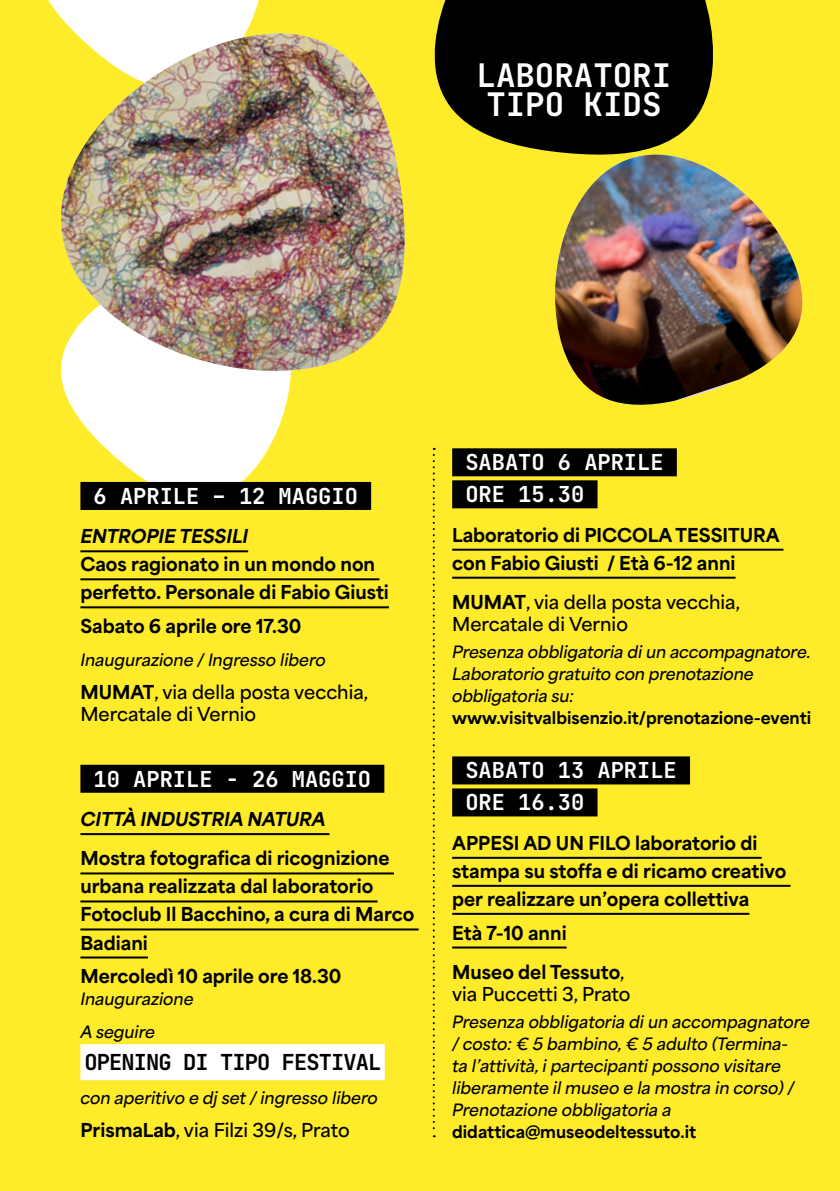
<style>
.page{position:relative;width:840px;height:1191px;background:#fff}
.page>*{position:absolute;margin:0;border:0;box-sizing:border-box;transform-origin:0 0}
.t1{font:32.4px/28.8px "Jet Brains Mono";color:#fff;text-align:center}
.t2{font:22px/32px "Jet Brains Mono";color:#fff}
.t3{font:22px "Jet Brains Mono";letter-spacing:-.04em;color:#000}
.t4{font:800 18px/28px "Area Normal";color:#000}
.t5{font:600 18px/22px "Area Normal";color:#000}
.t6{font:italic 800 18px "Area Normal";color:#000}
.t7{font:italic 600 16px/22px "Area Normal";color:#000}
.t8{font:800 16px "Area Normal";color:#000}
.s1{font-weight:800}
.s2{font-weight:600}
</style>
<div class="page">
<div style="left:0;top:0;width:839px;height:1191px;background:#feec2a"></div>
<svg style="left:434px;top:0;width:279px;height:150px;background:#181604"></svg>
<svg style="left:62px;top:383px;width:247px;height:99px;fill:#fff"></svg>
<div style="left:48px;top:0;width:211px;height:21px;background:#fff"></div>
<svg style="left:540px;top:137px;width:173px;height:18px;fill:#000"></svg>
<img style="left:555px;top:155px;width:248px;height:250px">
<div style="left:64px;top:21px;width:188px;height:12px;background:#fff"></div>
<img style="left:61px;top:33px;width:344px;height:350px">
<div style="left:80px;top:482px;width:291px;height:28px;background:#000"></div>
<hr style="left:80px;top:550px;width:168px;height:2px;background:#000">
<hr style="left:80px;top:578px;width:299px;height:2px;background:#000">
<hr style="left:80px;top:606px;width:309px;height:2px;background:#000">
<div style="left:80px;top:764px;width:304px;height:28px;background:#000"></div>
<hr style="left:80px;top:833px;width:249px;height:2px;background:#000">
<hr style="left:80px;top:872px;width:313px;height:2px;background:#000">
<hr style="left:80px;top:900px;width:297px;height:2px;background:#000">
<hr style="left:80px;top:928px;width:338px;height:2px;background:#000">
<hr style="left:80px;top:956px;width:68px;height:2px;background:#000">
<div style="left:80px;top:1044px;width:304px;height:36px;background:#fff"></div>
<div style="left:452px;top:448px;width:224px;height:28px;background:#000"></div>
<div style="left:452px;top:480px;width:145px;height:28px;background:#000"></div>
<hr style="left:452px;top:548px;width:331px;height:2px;background:#000">
<hr style="left:452px;top:576px;width:283px;height:2px;background:#000">
<div style="left:452px;top:756px;width:237px;height:28px;background:#000"></div>
<div style="left:452px;top:788px;width:145px;height:28px;background:#000"></div>
<hr style="left:452px;top:857px;width:309px;height:2px;background:#000">
<hr style="left:452px;top:885px;width:338px;height:2px;background:#000">
<hr style="left:452px;top:913px;width:297px;height:2px;background:#000">
<hr style="left:452px;top:946px;width:114px;height:2px;background:#000">
<svg style="left:432px;top:448px;width:2px;height:689px"></svg>
<h1 class="t1" style="left:476px;top:61px;width:196px">LABORATORI<br>TIPO KIDS</h1>
<p class="t2" style="left:94px;top:480px;width:266px">6 APRILE – 12 MAGGIO</p>
<p class="t6" style="left:80px;top:520px;width:169px">ENTROPIE TESSILI</p>
<p class="t4" style="left:80px;top:548px;width:310px">Caos ragionato in un mondo non perfetto. Personale di Fabio Giusti</p>
<p class="t4" style="left:80px;top:610px;width:222px">Sabato 6 aprile ore 17.30</p>
<p class="t7" style="left:80px;top:647px;width:247px">Inaugurazione / Ingresso libero</p>
<p class="t5" style="left:80px;top:679px;width:289px"><span class="s1">MUMAT</span>, via della posta vecchia,<br>Mercatale di Vernio</p>
<p class="t2" style="left:94px;top:763px;width:279px">10 APRILE - 26 MAGGIO</p>
<p class="t6" style="left:80px;top:803px;width:246px">CITTÀ INDUSTRIA NATURA</p>
<p class="t4" style="left:80px;top:842px;width:335px">Mostra fotografica di ricognizione urbana realizzata dal laboratorio<br>Fotoclub Il Bacchino, a cura di Marco<br>Badiani</p>
<p class="t4" style="left:80px;top:960px;width:262px">Mercoledì 10 aprile ore 18.30</p>
<p class="t7" style="left:80px;top:980px;width:115px;line-height:33.4px">Inaugurazione<br>A seguire</p>
<p class="t3" style="left:85px;top:1047px;width:298px">OPENING DI TIPO FESTIVAL</p>
<p class="t7" style="left:80px;top:1084px;width:299px">con aperitivo e dj set / ingresso libero</p>
<p class="t5" style="left:80px;top:1117px;width:270px"><span class="s1">PrismaLab</span>, via Filzi 39/s, Prato</p>
<p class="t2" style="left:465px;top:446px;width:200px">SABATO 6 APRILE<br>ORE 15.30</p>
<p class="t4" style="left:452px;top:519px;width:329px">Laboratorio di PICCOLA TESSITURA con Fabio Giusti / Età 6-12 anni</p>
<p class="t5" style="left:452px;top:589px;width:289px"><span class="s1">MUMAT</span>, via della posta vecchia,<br>Mercatale di Vernio</p>
<p class="t7" style="left:452px;top:639px;width:360px">Presenza obbligatoria di un accompagnatore.<br>Laboratorio gratuito con prenotazione obbligatoria su:</p>
<p class="t8" style="left:452px;top:704px;width:360px">www.visitvalbisenzio.it/prenotazione-eventi</p>
<p class="t2" style="left:465px;top:754px;width:213px">SABATO 13 APRILE<br>ORE 16.30</p>
<p class="t4" style="left:452px;top:827px;width:335px">APPESI AD UN FILO laboratorio di stampa su stoffa e di ricamo creativo per realizzare un’opera collettiva</p>
<p class="t4" style="left:452px;top:911px;width:174px;line-height:39px">Età 7-10 anni<br>Museo del Tessuto<span class="s2">,</span></p>
<p class="t5" style="left:452px;top:980px;width:180px">via Puccetti 3, Prato</p>
<p class="t7" style="left:452px;top:1009px;width:359px">Presenza obbligatoria di un accompagnatore / costo: € 5 bambino, € 5 adulto (Termina-<br>ta l’attività, i partecipanti possono visitare liberamente il museo e la mostra in corso) / Prenotazione obbligatoria a</p>
<p class="t8" style="left:452px;top:1117px;width:245px">didattica@museodeltessuto.it</p>
</div>
